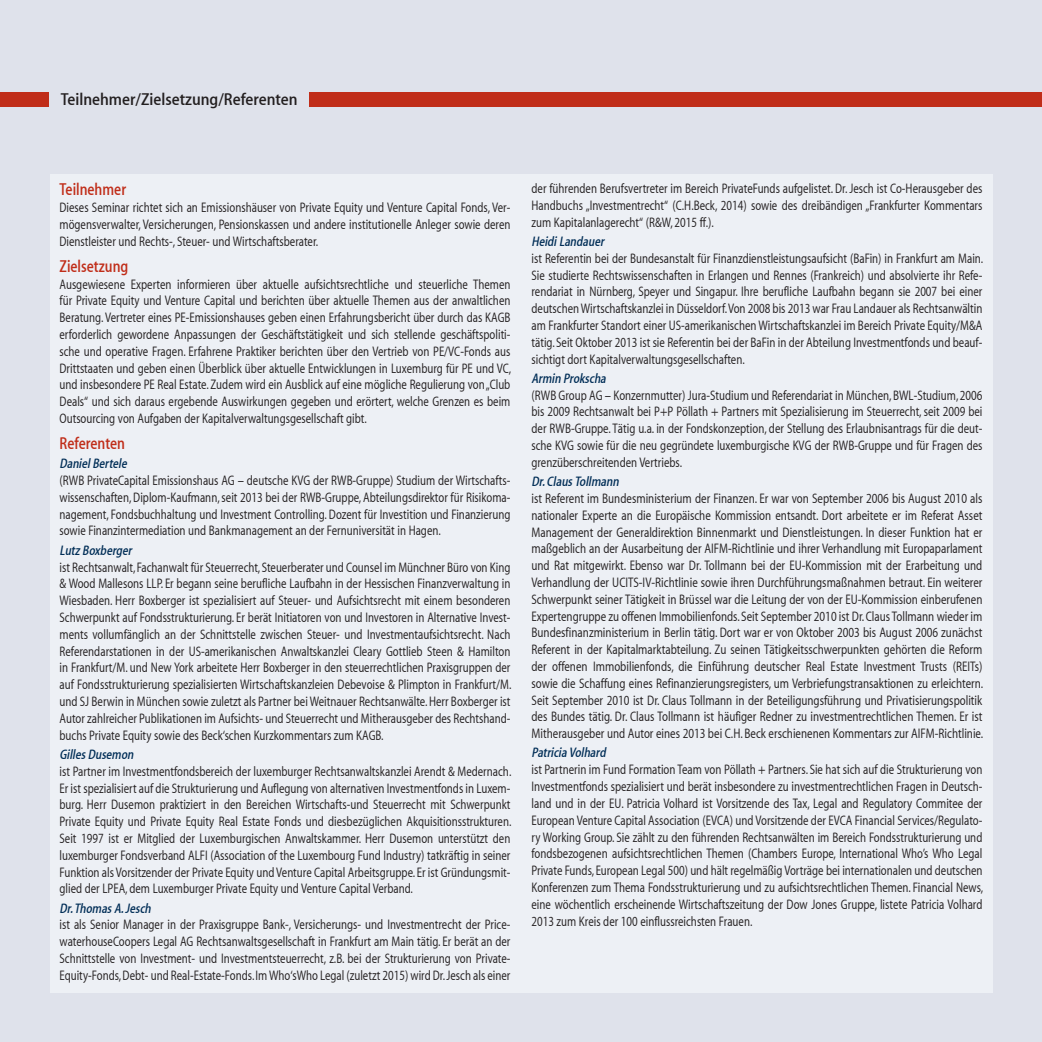
<style>
.page{position:relative;width:1042px;height:1042px;background:#dfe2eb}
.page>*{position:absolute;margin:0;border:0;box-sizing:border-box;transform-origin:0 0}
.t1{font:500 17.5px "Myriad";color:#231f20}
.t2{font:500 17.5px "Myriad";color:#c02d19;scale:.89 1}
.t3{font:300 14px/16.8px "Myriad";color:#231f20;text-align:justify;scale:.89 1}
.t4{font:300 14px/16.8px "Myriad";color:#231f20;text-align:justify;scale:.9 1}
.t5{font:italic 500 14px "Myriad";color:#002d56;scale:.89 1}
.t6{font:italic 500 14px "Myriad";color:#002d56;scale:.9 1}
</style>
<div class="page">
<div style="left:0;top:92px;width:1042px;height:15px;background:#c02d19"></div>
<div style="left:50px;top:87px;width:259px;height:25px;background:#dfe2eb"></div>
<div style="left:50px;top:174px;width:942px;height:818px;background:#edf0f5"></div>
<p class="t1" style="left:61px;top:91px;width:238px">Teilnehmer/Zielsetzung/Referenten</p>
<p class="t2" style="left:60px;top:181px;width:76px">Teilnehmer</p>
<p class="t3" style="left:60px;top:200px;width:508px">Dieses Seminar richtet sich an Emissionshäuser von Private Equity und Venture Capital Fonds, Ver&shy;mögensverwalter, Versicherungen, Pensionskassen und andere institutionelle Anleger sowie deren Dienstleister und Rechts-, Steuer- und Wirtschaftsberater.</p>
<p class="t2" style="left:60px;top:257px;width:79px">Zielsetzung</p>
<p class="t3" style="left:60px;top:276px;width:509px">Ausgewiesene Experten informieren über aktuelle aufsichtsrechtliche und steuerliche Themen für Private Equity und Venture Capital und berichten über aktuelle Themen aus der anwaltlichen Beratung. Vertreter eines PE-Emissionshauses geben einen Erfahrungsbericht über durch das KAGB erforderlich gewordene Anpassungen der Geschäftstätigkeit und sich stellende geschäftspoliti&shy;sche und operative Fragen. Erfahrene Praktiker berichten über den Vertrieb von PE/VC-Fonds aus Drittstaaten und geben einen Überblick über aktuelle Entwicklungen in Luxemburg für PE und VC, und insbesondere PE Real Estate. Zudem wird ein Ausblick auf eine mögliche Regulierung von „Club Deals“ und sich daraus ergebende Auswirkungen gegeben und erörtert, welche Grenzen es beim Outsourcing von Aufgaben der Kapitalverwaltungsgesellschaft gibt.</p>
<p class="t2" style="left:60px;top:434px;width:75px">Referenten</p>
<p class="t5" style="left:60px;top:456px;width:80px">DanielBertele</p>
<p class="t3" style="left:60px;top:473px;width:508px">(RWB PrivateCapital Emissionshaus AG – deutsche KVG der RWB-Gruppe) Studium der Wirtschafts&shy;wissenschaften, Diplom-Kaufmann, seit 2013 bei der RWB-Gruppe, Abteilungsdirektor für Risikoma&shy;nagement, Fondsbuchhaltung und Investment Controlling. Dozent für Investition und Finanzierung sowie Finanzintermediation und Bankmanagement an der Fernuniversität in Hagen.</p>
<p class="t5" style="left:60px;top:543px;width:85px">LutzBoxberger</p>
<p class="t3" style="left:60px;top:559px;width:509px">ist Rechtsanwalt, Fachanwalt für Steuerrecht, Steuerberater und Counsel im Münchner Büro von King &amp; Wood Mallesons LLP. Er begann seine berufliche Laufbahn in der Hessischen Finanzverwaltung in Wiesbaden. Herr Boxberger ist spezialisiert auf Steuer- und Aufsichtsrecht mit einem besonderen Schwerpunkt auf Fondsstrukturierung. Er berät Initiatoren von und Investoren in Alternative Invest&shy;ments vollumfänglich an der Schnittstelle zwischen Steuer- und Investmentaufsichtsrecht. Nach Referendarstationen in der US-amerikanischen Anwaltskanzlei Cleary Gottlieb Steen &amp; Hamilton in Frankfurt/M. und New York arbeitete Herr Boxberger in den steuerrechtlichen Praxisgruppen der auf Fondsstrukturierung spezialisierten Wirtschaftskanzleien Debevoise &amp; Plimpton in Frankfurt/M. und SJ Berwin in München sowie zuletzt als Partner bei Weitnauer Rechtsanwälte. Herr Boxberger ist Autor zahlreicher Publikationen im Aufsichts- und Steuerrecht und Mitherausgeber des Rechtshand&shy;buchs Private Equity sowie des Beck‘schen Kurzkommentars zum KAGB.</p>
<p class="t5" style="left:60px;top:747px;width:87px">GillesDusemon</p>
<p class="t3" style="left:60px;top:763px;width:509px">ist Partner im Investmentfondsbereich der luxemburger Rechtsanwaltskanzlei Arendt &amp; Medernach.<br>Er ist spezialisiert auf die Strukturierung und Auflegung von alternativen Investmentfonds in Luxem&shy;burg. Herr Dusemon praktiziert in den Bereichen Wirtschafts-und Steuerrecht mit Schwerpunkt Private Equity und Private Equity Real Estate Fonds und diesbezüglichen Akquisitionsstrukturen.<br>Seit 1997 ist er Mitglied der Luxemburgischen Anwaltskammer. Herr Dusemon unterstützt den luxemburger Fondsverband ALFI (Association of the Luxembourg Fund Industry) tatkräftig in seiner Funktion als Vorsitzender der Private Equity und Venture Capital Arbeitsgruppe. Er ist Gründungsmit&shy;glied der LPEA, dem Luxemburger Private Equity und Venture Capital Verband.</p>
<p class="t5" style="left:60px;top:901px;width:107px">Dr.ThomasA.Jesch</p>
<p class="t3" style="left:60px;top:917px;width:508px">ist als Senior Manager in der Praxisgruppe Bank-, Versicherungs- und Investmentrecht der Price&shy;waterhouseCoopers Legal AG Rechtsanwaltsgesellschaft in Frankfurt am Main tätig. Er berät an der Schnittstelle von Investment- und Investmentsteuerrecht, z.B. bei der Strukturierung von Private-Equity-Fonds, Debt- und Real-Estate-Fonds. Im Who‘sWho Legal (zuletzt 2015) wird Dr. Jesch als einer</p>
<p class="t3" style="left:531px;top:181px;width:508px">der führenden Berufsvertreter im Bereich PrivateFunds aufgelistet. Dr. Jesch ist Co-Herausgeber des Handbuchs „Investmentrecht“ (C.H.Beck, 2014) sowie des dreibändigen „Frankfurter Kommentars zum Kapitalanlagerecht“ (R&amp;W, 2015 ff.).</p>
<p class="t5" style="left:531px;top:234px;width:86px">HeidiLandauer</p>
<p class="t3" style="left:531px;top:250px;width:509px">ist Referentin bei der Bundesanstalt für Finanzdienstleistungsaufsicht (BaFin) in Frankfurt am Main.<br>Sie studierte Rechtswissenschaften in Erlangen und Rennes (Frankreich) und absolvierte ihr Refe&shy;rendariat in Nürnberg, Speyer und Singapur. Ihre berufliche Laufbahn begann sie 2007 bei einer deutschen Wirtschaftskanzlei in Düsseldorf. Von 2008 bis 2013 war Frau Landauer als Rechtsanwältin am Frankfurter Standort einer US-amerikanischen Wirtschaftskanzlei im Bereich Private Equity/M&amp;A tätig. Seit Oktober 2013 ist sie Referentin bei der BaFin in der Abteilung Investmentfonds und beauf&shy;sichtigt dort Kapitalverwaltungsgesellschaften.</p>
<p class="t5" style="left:531px;top:371px;width:88px">Armin Prokscha</p>
<p class="t3" style="left:531px;top:387px;width:508px">(RWB Group AG – Konzernmutter) Jura-Studium und Referendariat in München, BWL-Studium, 2006 bis 2009 Rechtsanwalt bei P+P Pöllath + Partners mit Spezialisierung im Steuerrecht, seit 2009 bei der RWB-Gruppe. Tätig u.a. in der Fondskonzeption, der Stellung des Erlaubnisantrags für die deut&shy;sche KVG sowie für die neu gegründete luxemburgische KVG der RWB-Gruppe und für Fragen des grenzüberschreitenden Vertriebs.</p>
<p class="t6" style="left:531px;top:474px;width:102px">Dr.ClausTollmann</p>
<p class="t4" style="left:531px;top:490px;width:503px">ist Referent im Bundesministerium der Finanzen. Er war von September 2006 bis August 2010 als nationaler Experte an die Europäische Kommission entsandt. Dort arbeitete er im Referat Asset Management der Generaldirektion Binnenmarkt und Dienstleistungen. In dieser Funktion hat er maßgeblich an der Ausarbeitung der AIFM-Richtlinie und ihrer Verhandlung mit Europaparlament und Rat mitgewirkt. Ebenso war Dr. Tollmann bei der EU-Kommission mit der Erarbeitung und Verhandlung der UCITS-IV-Richtlinie sowie ihren Durchführungsmaßnahmen betraut. Ein weiterer Schwerpunkt seiner Tätigkeit in Brüssel war die Leitung der von der EU-Kommission einberufenen Expertengruppe zu offenen Immobilienfonds. Seit September 2010 ist Dr. Claus Tollmann wieder im Bundesfinanzministerium in Berlin tätig. Dort war er von Oktober 2003 bis August 2006 zunächst Referent in der Kapitalmarktabteilung. Zu seinen Tätigkeitsschwerpunkten gehörten die Reform der offenen Immobilienfonds, die Einführung deutscher Real Estate Investment Trusts (REITs) sowie die Schaffung eines Refinanzierungsregisters, um Verbriefungstransaktionen zu erleichtern.<br>Seit September 2010 ist Dr. Claus Tollmann in der Beteiligungsführung und Privatisierungspolitik des Bundes tätig. Dr. Claus Tollmann ist häufiger Redner zu investmentrechtlichen Themen. Er ist Mitherausgeber und Autor eines 2013 bei C.H. Beck erschienenen Kommentars zur AIFM-Richtlinie.</p>
<p class="t5" style="left:531px;top:746px;width:88px">Patricia Volhard</p>
<p class="t3" style="left:531px;top:762px;width:509px">ist Partnerin im Fund Formation Team von Pöllath + Partners. Sie hat sich auf die Strukturierung von Investmentfonds spezialisiert und berät insbesondere zu investmentrechtlichen Fragen in Deutsch&shy;land und in der EU. Patricia Volhard ist Vorsitzende des Tax, Legal and Regulatory Commitee der European Venture Capital Association (EVCA) und Vorsitzende der EVCA Financial Services/Regulato&shy;ry Working Group. Sie zählt zu den führenden Rechtsanwälten im Bereich Fondsstrukturierung und fondsbezogenen aufsichtsrechtlichen Themen (Chambers Europe, International Who’s Who Legal Private Funds, European Legal 500) und hält regelmäßig Vorträge bei internationalen und deutschen Konferenzen zum Thema Fondsstrukturierung und zu aufsichtsrechtlichen Themen. Financial News, eine wöchentlich erscheinende Wirtschaftszeitung der Dow Jones Gruppe, listete Patricia Volhard 2013 zum Kreis der 100 einflussreichsten Frauen.</p>
</div>
